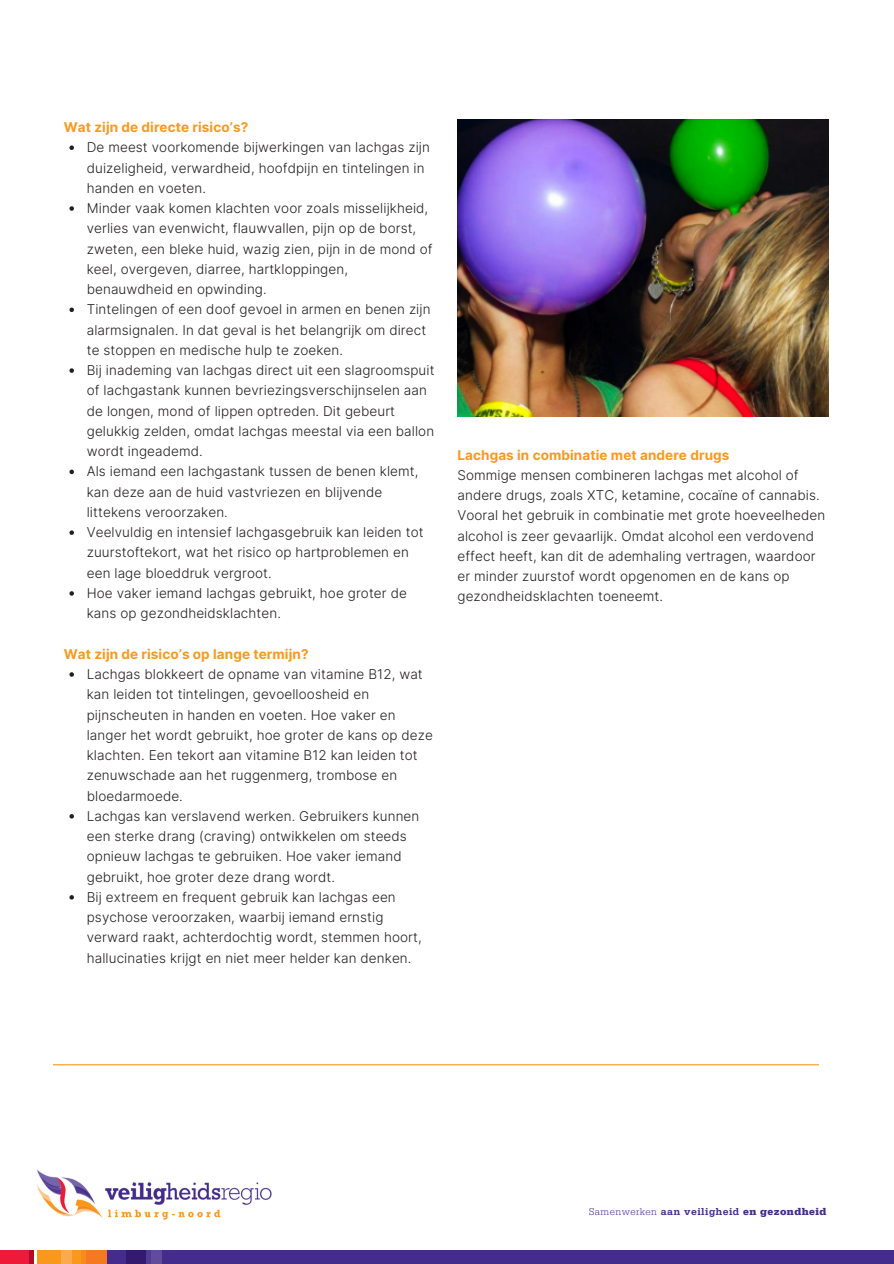
<style>
.page{position:relative;width:894px;height:1264px;background:#fff}
.page>*{position:absolute;margin:0;border:0;box-sizing:border-box;transform-origin:0 0}
.t1{font:300 13.5px/20.2px "Inter";letter-spacing:.01em;color:#231f20}
.t2{font:700 13.5px "Inter";letter-spacing:.005em;color:#f9991c}
.t3{font:700 10.5px "Serifa Std";letter-spacing:.04em;color:#432c8b}
.s1{font-weight:700;color:#f9991c}
.s2{font-weight:300}
.s3{font-weight:900}
</style>
<div class="page">
<img style="left:37px;top:1170px;width:235px;height:50px">
<svg style="left:33px;top:1250px;width:1px;height:13px"></svg>
<div style="left:106px;top:1250px;width:519px;height:13px;background:#432c8b"></div>
<div style="left:126px;top:1250px;width:21px;height:13px;background:#341a6f"></div>
<div style="left:0;top:1250px;width:29px;height:13px;background:#ed1a3a"></div>
<div style="left:151px;top:1250px;width:10px;height:13px;background:#604c9b"></div>
<div style="left:85px;top:1250px;width:21px;height:13px;background:#f47920"></div>
<div style="left:71px;top:1250px;width:10px;height:13px;background:#f9991c"></div>
<div style="left:37px;top:1250px;width:24px;height:13px;background:#f9991c"></div>
<hr style="left:81px;top:1250px;width:4px;height:13px;background:#f78b1e">
<hr style="left:147px;top:1250px;width:4px;height:13px;background:#513b92">
<hr style="left:29px;top:1250px;width:4px;height:13px;background:#b10b27">
<div style="left:61px;top:1250px;width:10px;height:13px;background:#fbab4b"></div>
<div style="left:599px;top:1250px;width:294px;height:13px;background:#432c8b"></div>
<hr style="left:53px;top:1064px;width:765px;height:1px;background:#f9991c">
<img style="left:457px;top:120px;width:371px;height:296px">
<svg style="left:69px;top:145px;width:5px;height:5px"></svg>
<svg style="left:69px;top:206px;width:5px;height:5px"></svg>
<svg style="left:69px;top:307px;width:5px;height:5px"></svg>
<svg style="left:69px;top:368px;width:5px;height:5px"></svg>
<svg style="left:69px;top:469px;width:5px;height:5px"></svg>
<svg style="left:69px;top:530px;width:5px;height:5px"></svg>
<svg style="left:69px;top:591px;width:5px;height:4px"></svg>
<svg style="left:69px;top:672px;width:5px;height:4px"></svg>
<svg style="left:69px;top:814px;width:5px;height:4px"></svg>
<svg style="left:69px;top:895px;width:5px;height:4px"></svg>
<p class="t2" style="left:64px;top:119px;width:186px">Wat zijn de directe risico’s?</p>
<p class="t1" style="left:87px;top:137px;width:344px">De meest voorkomende bijwerkingen van lachgas zijn duizeligheid, verwardheid, hoofdpijn en tintelingen in handen en voeten.</p>
<p class="t1" style="left:87px;top:198px;width:347px">Minder vaak komen klachten voor zoals misselijkheid, verlies van evenwicht, flauwvallen, pijn op de borst, zweten, een bleke huid, wazig zien, pijn in de mond of keel, overgeven, diarree, hartkloppingen, benauwdheid en opwinding.</p>
<p class="t1" style="left:87px;top:299px;width:345px">Tintelingen of een doof gevoel in armen en benen zijn alarmsignalen. In dat geval is het belangrijk om direct te stoppen en medische hulp te zoeken.</p>
<p class="t1" style="left:87px;top:360px;width:349px">Bij inademing van lachgas direct uit een slagroomspuit of lachgastank kunnen bevriezingsverschijnselen aan de longen, mond of lippen optreden. Dit gebeurt gelukkig zelden, omdat lachgas meestal via een ballon wordt ingeademd.</p>
<p class="t1" style="left:87px;top:461px;width:333px">Als iemand een lachgastank tussen de benen klemt, kan deze aan de huid vastvriezen en blijvende littekens veroorzaken.</p>
<p class="t1" style="left:87px;top:522px;width:338px">Veelvuldig en intensief lachgasgebruik kan leiden tot zuurstoftekort, wat het risico op hartproblemen en een lage bloeddruk vergroot.</p>
<h1 class="t1" style="left:87px;top:583px;width:321px">Hoe vaker iemand lachgas gebruikt, hoe groter de kans op gezondheidsklachten.</h1>
<p class="t2" style="left:64px;top:645px;width:246px">Wat zijn de risico’s op lange termijn?</p>
<p class="t1" style="left:87px;top:664px;width:347px">Lachgas blokkeert de opname van vitamine B12, wat kan leiden tot tintelingen, gevoelloosheid en pijnscheuten in handen en voeten. Hoe vaker en langer het wordt gebruikt, hoe groter de kans op deze klachten. Een tekort aan vitamine B12 kan leiden tot zenuwschade aan het ruggenmerg, trombose en bloedarmoede.</p>
<p class="t1" style="left:87px;top:805px;width:334px">Lachgas kan verslavend werken. Gebruikers kunnen een sterke drang (craving) ontwikkelen om steeds opnieuw lachgas te gebruiken. Hoe vaker iemand gebruikt, hoe groter deze drang wordt.</p>
<p class="t1" style="left:87px;top:886px;width:336px">Bij extreem en frequent gebruik kan lachgas een psychose veroorzaken, waarbij iemand ernstig verward raakt, achterdochtig wordt, stemmen hoort, hallucinaties krijgt en niet meer helder kan denken.</p>
<p class="t1" style="left:457px;top:444px;width:369px"><span class="s1">Lachgas in combinatie met andere drugs<br></span>Sommige mensen combineren lachgas met alcohol of andere drugs, zoals XTC, ketamine, cocaïne of cannabis.<br>Vooral het gebruik in combinatie met grote hoeveelheden alcohol is zeer gevaarlijk. Omdat alcohol een verdovend effect heeft, kan dit de ademhaling vertragen, waardoor er minder zuurstof wordt opgenomen en de kans op gezondheidsklachten toeneemt.</p>
<h2 class="t3" style="left:588px;top:1207px;width:239px"><span class="s2">Samenwerken</span> aan veiligheid <span class="s3">en gezondheid</span></h2>
</div>
